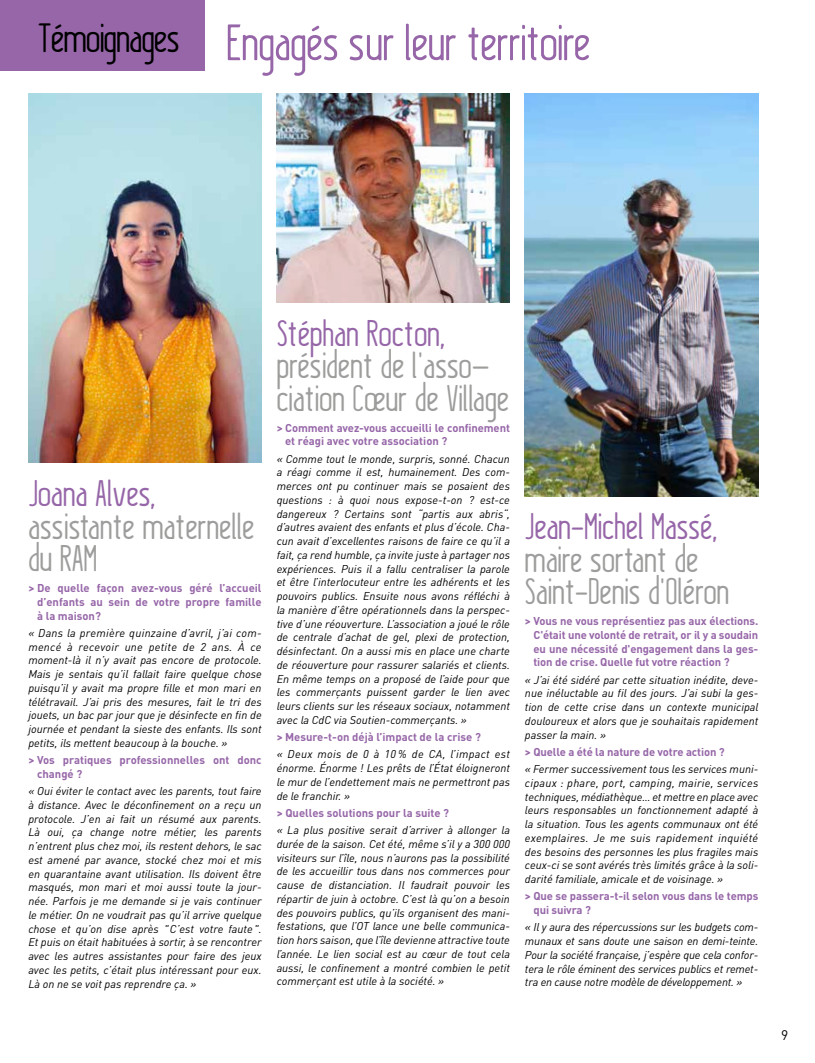
<style>
.page{position:relative;width:815px;height:1063px;background:#fff}
.page>*{position:absolute;margin:0;border:0;box-sizing:border-box;transform-origin:0 0}
.t1{font:50px "Kraftstoff";color:#9666a8}
.t2{font:40px "Kraftstoff";letter-spacing:-.01em;color:#000}
.t3{font:36.25px/32.5px "Kraftstoff";letter-spacing:.01em;color:#9d9d9c}
.t4{font:36.25px "Kraftstoff";letter-spacing:.01em;color:#9666a8}
.t5{font:13.75px "DINOT";color:#000}
.t6{font:italic 11.25px/13.8px "DINOT";color:#000;text-align:justify}
.t7{font:700 11.25px/13.8px "DINOT";letter-spacing:-.01em;color:#9666a8}
</style>
<div class="page">
<img style="left:28px;top:94px;width:234px;height:369px">
<img style="left:277px;top:94px;width:233px;height:209px">
<img style="left:525px;top:94px;width:233px;height:402px">
<div style="left:1px;top:0;width:204px;height:71px;background:#9666a8"></div>
<h2 class="t2" style="left:38px;top:13px;width:143px">Témoignages</h2>
<h1 class="t1" style="left:227px;top:11px;width:365px">Engagés sur leur territoire</h1>
<h3 class="t4" style="left:28px;top:471px;width:128px">Joana Alves,</h3>
<h3 class="t3" style="left:28px;top:510px;width:228px">assistante maternelle du RAM</h3>
<p class="t7" style="left:37px;top:581px;width:226px;text-align:justify;text-indent:-9px">&gt; De quelle façon avez-vous géré l’accueil d’enfants au sein de votre propre famille à la maison?</p>
<p class="t6" style="left:28px;top:626px;width:235px">« Dans la première quinzaine d’avril, j’ai com&shy;mencé à recevoir une petite de 2 ans. À ce moment-là il n’y avait pas encore de protocole.<br>Mais je sentais qu’il fallait faire quelque chose puisqu’il y avait ma propre fille et mon mari en télétravail. J’ai pris des mesures, fait le tri des jouets, un bac par jour que je désinfecte en fin de journée et pendant la sieste des enfants. Ils sont petits, ils mettent beaucoup à la bouche. »</p>
<p class="t7" style="left:37px;top:753px;width:226px;text-indent:-9px">&gt; Vos pratiques professionnelles ont donc changé ?</p>
<p class="t6" style="left:28px;top:784px;width:235px">« Oui éviter le contact avec les parents, tout faire à distance. Avec le déconfinement on a reçu un protocole. J’en ai fait un résumé aux parents.<br>Là oui, ça change notre métier, les parents n’entrent plus chez moi, ils restent dehors, le sac est amené par avance, stocké chez moi et mis en quarantaine avant utilisation. Ils doivent être masqués, mon mari et moi aussi toute la jour&shy;née. Parfois je me demande si je vais continuer le métier. On ne voudrait pas qu’il arrive quelque chose et qu’on dise après "C’est votre faute".<br>Et puis on était habituées à sortir, à se rencontrer avec les autres assistantes pour faire des jeux avec les petits, c’était plus intéressant pour eux.<br>Là on ne se voit pas reprendre ça. »</p>
<h3 class="t4" style="left:277px;top:310px;width:170px">Stéphan Rocton,</h3>
<h3 class="t3" style="left:277px;top:350px;width:234px">président de l’asso&shy;ciation Coeur de Village</h3>
<p class="t7" style="left:285px;top:420px;width:226px;text-indent:-8px">&gt; Comment avez-vous accueilli le confinement et réagi avec votre association ?</p>
<p class="t6" style="left:277px;top:451px;width:235px">« Comme tout le monde, surpris, sonné. Chacun a réagi comme il est, humainement. Des com&shy;merces ont pu continuer mais se posaient des questions : à quoi nous expose-t-on ? est-ce dangereux ? Certains sont “partis aux abris“, d’autres avaient des enfants et plus d’école. Cha&shy;cun avait d’excellentes raisons de faire ce qu’il a fait, ça rend humble, ça invite juste à partager nos expériences. Puis il a fallu centraliser la parole et être l’interlocuteur entre les adhérents et les pouvoirs publics. Ensuite nous avons réfléchi à la manière d’être opérationnels dans la perspec&shy;tive d’une réouverture. L’association a joué le rôle de centrale d’achat de gel, plexi de protection, désinfectant. On a aussi mis en place une charte de réouverture pour rassurer salariés et clients.<br>En même temps on a proposé de l’aide pour que les commerçants puissent garder le lien avec leurs clients sur les réseaux sociaux, notamment avec la CdC via Soutien-commerçants. »</p>
<p class="t7" style="left:277px;top:730px;width:206px">&gt; Mesure-t-on déjà l’impact de la crise ?</p>
<p class="t6" style="left:277px;top:747px;width:235px">« Deux mois de 0 à 10 % de CA, l’impact est énorme. Énorme ! Les prêts de l’État éloigneront le mur de l’endettement mais ne permettront pas de le franchir. »</p>
<p class="t7" style="left:277px;top:806px;width:174px">&gt; Quelles solutions pour la suite ?</p>
<p class="t6" style="left:277px;top:823px;width:235px">« La plus positive serait d’arriver à allonger la durée de la saison. Cet été, même s’il y a 300 000 visiteurs sur l’île, nous n’aurons pas la possibilité de les accueillir tous dans nos commerces pour cause de distanciation. Il faudrait pouvoir les répartir de juin à octobre. C’est là qu’on a besoin des pouvoirs publics, qu’ils organisent des mani&shy;festations, que l’OT lance une belle communica&shy;tion hors saison, que l’île devienne attractive toute l’année. Le lien social est au cœur de tout cela aussi, le confinement a montré combien le petit commerçant est utile à la société. »</p>
<h3 class="t4" style="left:525px;top:504px;width:194px">Jean–Michel Massé,</h3>
<h3 class="t3" style="left:525px;top:544px;width:206px">maire sortant de<br>Saint–Denis d’Oléron</h3>
<p class="t7" style="left:533px;top:614px;width:226px;text-align:justify;text-indent:-8px">&gt; Vous ne vous représentiez pas aux élections.<br>C'était une volonté de retrait, or il y a soudain eu une nécessité d'engagement dans la ges&shy;tion de crise. Quelle fut votre réaction ?</p>
<p class="t6" style="left:525px;top:672px;width:235px">« J’ai été sidéré par cette situation inédite, deve&shy;nue inéluctable au fil des jours. J’ai subi la ges&shy;tion de cette crise dans un contexte municipal douloureux et alors que je souhaitais rapidement passer la main. »</p>
<p class="t7" style="left:525px;top:745px;width:201px">&gt; Quelle a été la nature de votre action ?</p>
<p class="t6" style="left:525px;top:762px;width:235px">« Fermer successivement tous les services muni&shy;cipaux : phare, port, camping, mairie, services techniques, médiathèque… et mettre en place avec leurs responsables un fonctionnement adapté à la situation. Tous les agents communaux ont été exemplaires. Je me suis rapidement inquiété des besoins des personnes les plus fragiles mais ceux-ci se sont avérés très limités grâce à la soli&shy;darité familiale, amicale et de voisinage. »</p>
<p class="t7" style="left:533px;top:889px;width:226px;text-indent:-8px">&gt; Que se passera-t-il selon vous dans le temps qui suivra ?</p>
<p class="t6" style="left:525px;top:920px;width:235px">« Il y aura des répercussions sur les budgets com&shy;munaux et sans doute une saison en demi-teinte.<br>Pour la société française, j’espère que cela confor&shy;tera le rôle éminent des services publics et remet&shy;tra en cause notre modèle de développement. »</p>
<p class="t5" style="left:781px;top:1027px;width:9px">9</p>
</div>
